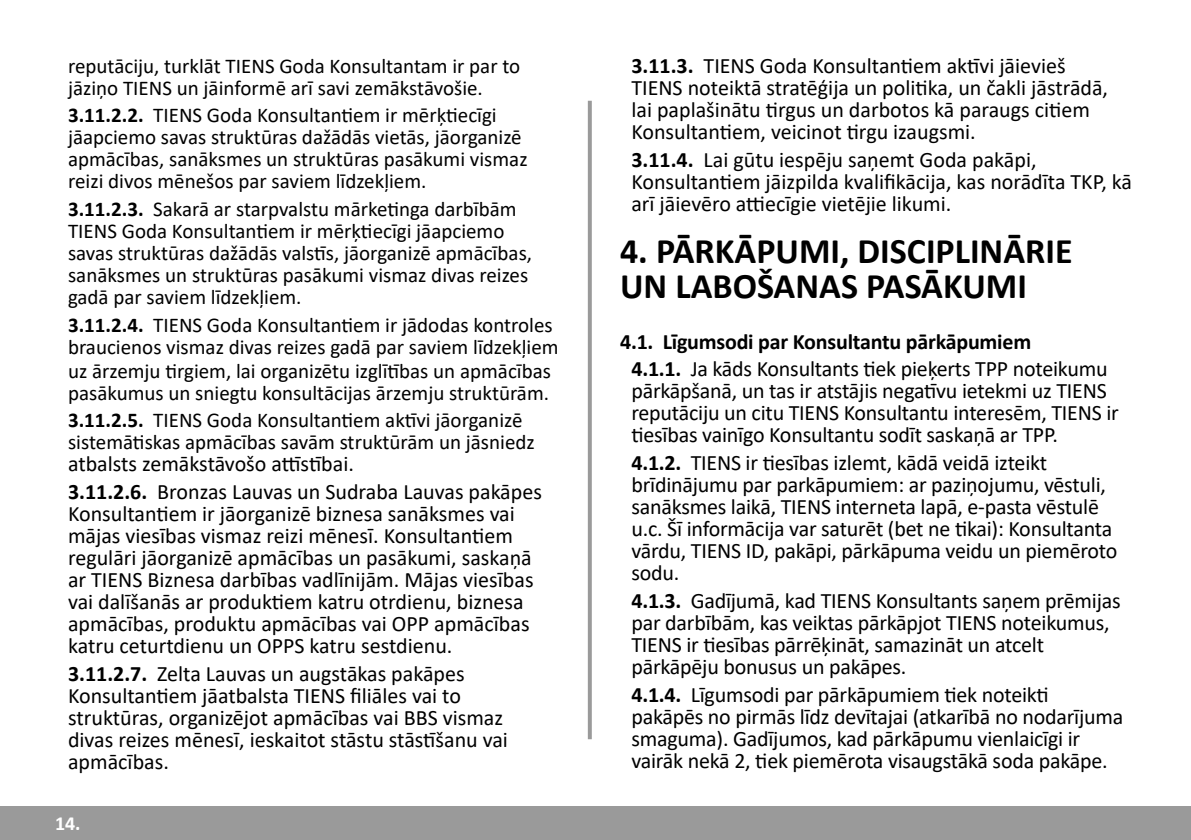
<style>
.page{position:relative;width:1191px;height:840px;background:#fff}
.page>*{position:absolute;margin:0;border:0;box-sizing:border-box;transform-origin:0 0}
.t1{font:700 36px/35.2px "Calibri";color:#000}
.t2{font:22px/22px "Calibri";letter-spacing:-.01em;color:#000}
.t3{font:700 22px/27.6px "Calibri";letter-spacing:-.01em;color:#000}
.t4{font:21px/22px "Calibri";color:#000}
.t5{font:700 20px "Calibri";color:#fff}
.s1{font-weight:700}
.s2{font-weight:400}
</style>
<div class="page">
<div style="left:0;top:806px;width:1191px;height:33px;background:#9a9a9a"></div>
<svg style="left:588px;top:101px;width:4px;height:637px;background:#9e9e9e"></svg>
<p class="t4" style="left:68px;top:54px;width:454px">reputāciju, turklāt TIENS Goda Konsultantam ir par to jāziņo TIENS un jāinformē arī savi zemākstāvošie.</p>
<p class="t4" style="left:68px;top:104px;width:461px"><span class="s1">3.11.2.2.</span> TIENS Goda Konsultantiem ir mērķtiecīgi jāapciemo savas struktūras dažādās vietās, jāorganizē apmācības, sanāksmes un struktūras pasākumi vismaz reizi divos mēnešos par saviem līdzekļiem.</p>
<p class="t4" style="left:68px;top:197px;width:465px"><span class="s1">3.11.2.3.</span> Sakarā ar starpvalstu mārketinga darbībām TIENS Goda Konsultantiem ir mērķtiecīgi jāapciemo savas struktūras dažādās valstīs, jāorganizē apmācības, sanāksmes un struktūras pasākumi vismaz divas reizes gadā par saviem līdzekļiem.</p>
<p class="t4" style="left:68px;top:313px;width:492px;line-height:22.6px"><span class="s1">3.11.2.4.</span> TIENS Goda Konsultantiem ir jādodas kontroles braucienos vismaz divas reizes gadā par saviem līdzekļiem uz ārzemju tirgiem, lai organizētu izglītības un apmācības pasākumus un sniegtu konsultācijas ārzemju struktūrām.</p>
<p class="t4" style="left:68px;top:408px;width:468px"><span class="s1">3.11.2.5.</span> TIENS Goda Konsultantiem aktīvi jāorganizē sistemātiskas apmācības savām struktūrām un jāsniedz</p>
<p class="t2" style="left:68px;top:449px;width:475px;line-height:27.6px">atbalsts zemākstāvošo attīstībai.<br><span class="s1">3.11.2.6.</span> Bronzas Lauvas un Sudraba Lauvas pakāpes</p>
<p class="t2" style="left:68px;top:502px;width:467px">Konsultantiem ir jāorganizē biznesa sanāksmes vai mājas viesības vismaz reizi mēnesī. Konsultantiem regulāri jāorganizē apmācības un pasākumi, saskaņā ar TIENS Biznesa darbības vadlīnijām. Mājas viesības vai dalīšanās ar produktiem katru otrdienu, biznesa apmācības, produktu apmācības vai OPP apmācības katru ceturtdienu un OPPS katru sestdienu.</p>
<p class="t2" style="left:68px;top:661px;width:441px"><span class="s1">3.11.2.7.</span> Zelta Lauvas un augstākas pakāpes Konsultantiem jāatbalsta TIENS filiāles vai to struktūras, organizējot apmācības vai BBS vismaz divas reizes mēnesī, ieskaitot stāstu stāstīšanu vai apmācības.</p>
<p class="t5" style="left:55px;top:808px;width:27px">14.</p>
<p class="t2" style="left:631px;top:54px;width:478px"><span class="s1">3.11.3.</span> TIENS Goda Konsultantiem aktīvi jāievieš TIENS noteiktā stratēģija un politika, un čakli jāstrādā, lai paplašinātu tirgus un darbotos kā paraugs citiem Konsultantiem, veicinot tirgu izaugsmi.</p>
<p class="t2" style="left:631px;top:148px;width:502px"><span class="s1">3.11.4.</span> Lai gūtu iespēju saņemt Goda pakāpi,<br>Konsultantiem jāizpilda kvalifikācija, kas norādīta TKP, kā arī jāievēro attiecīgie vietējie likumi.</p>
<h1 class="t1" style="left:620px;top:232px;width:454px">4. PĀRKĀPUMI, DISCIPLINĀRIE<br>UN LABOŠANAS PASĀKUMI</h1>
<p class="t3" style="left:631px;top:327px;width:478px;text-indent:-11px">4.1. Līgumsodi par Konsultantu pārkāpumiem<br>4.1.1. <span class="s2">Ja kāds Konsultants tiek pieķerts TPP noteikumu</span></p>
<p class="t2" style="left:631px;top:379px;width:489px">pārkāpšanā, un tas ir atstājis negatīvu ietekmi uz TIENS reputāciju un citu TIENS Konsultantu interesēm, TIENS ir tiesības vainīgo Konsultantu sodīt saskaņā ar TPP.</p>
<p class="t2" style="left:631px;top:451px;width:487px"><span class="s1">4.1.2.</span> TIENS ir tiesības izlemt, kādā veidā izteikt brīdinājumu par parkāpumiem: ar paziņojumu, vēstuli, sanāksmes laikā, TIENS interneta lapā, e-pasta vēstulē u.c. Šī informācija var saturēt (bet ne tikai): Konsultanta vārdu, TIENS ID, pakāpi, pārkāpuma veidu un piemēroto sodu.</p>
<p class="t2" style="left:631px;top:588px;width:491px"><span class="s1">4.1.3.</span> Gadījumā, kad TIENS Konsultants saņem prēmijas par darbībām, kas veiktas pārkāpjot TIENS noteikumus, TIENS ir tiesības pārrēķināt, samazināt un atcelt pārkāpēju bonusus un pakāpes.</p>
<p class="t2" style="left:631px;top:682px;width:493px"><span class="s1">4.1.4.</span> Līgumsodi par pārkāpumiem tiek noteikti pakāpēs no pirmās līdz devītajai (atkarībā no nodarījuma smaguma). Gadījumos, kad pārkāpumu vienlaicīgi ir vairāk nekā 2, tiek piemērota visaugstākā soda pakāpe.</p>
</div>
